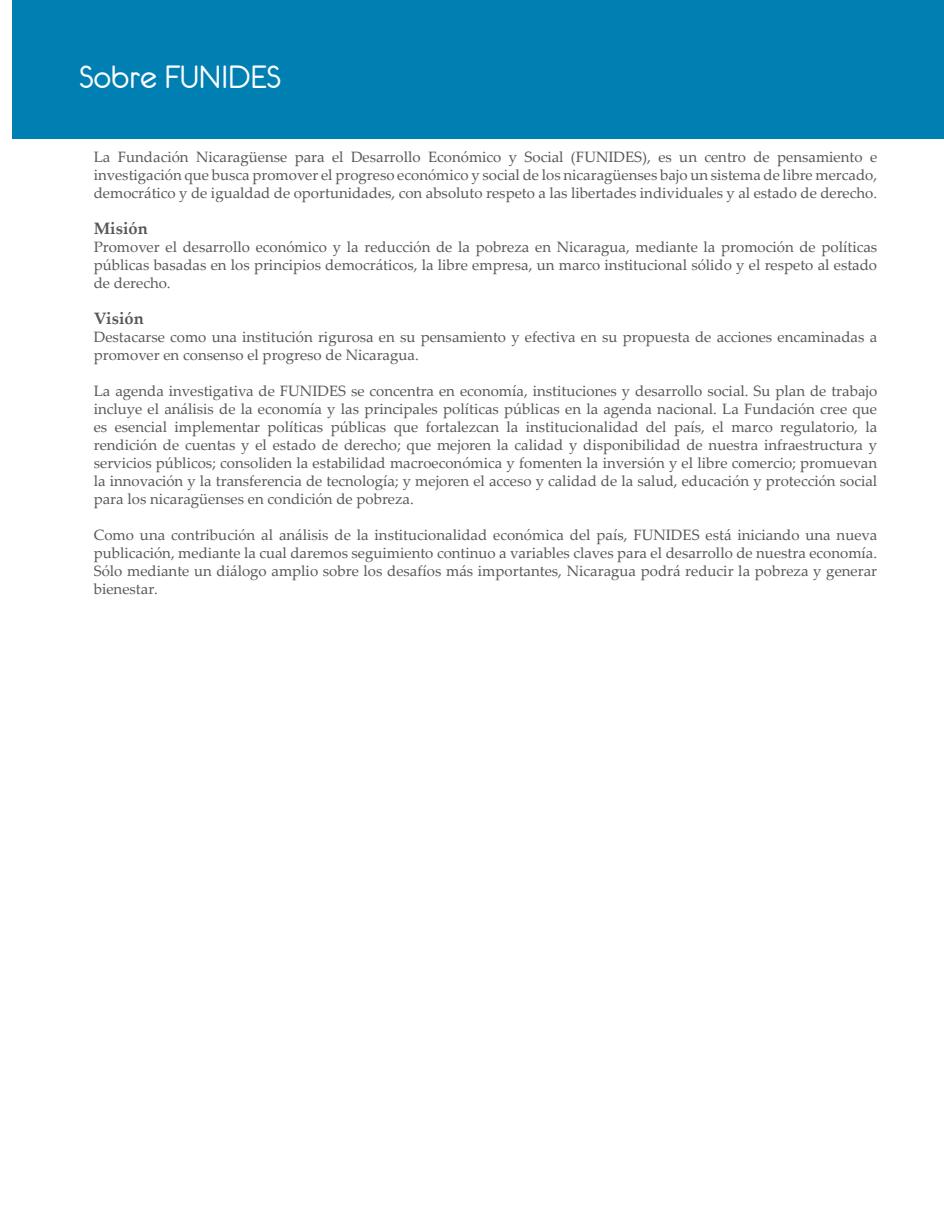
<style>
.page{position:relative;width:944px;height:1214px;background:#fff}
.page>*{position:absolute;margin:0;border:0;box-sizing:border-box;transform-origin:0 0}
.t1{font:36px "Eurofurenceregular";color:#fff}
.t2{font:700 16.5px "Palatino Linotype";color:#57585a}
.t3{font:15px/18px "Palatino Linotype";color:#57585a;text-align:justify}
</style>
<div class="page">
<div style="left:13px;top:0;width:931px;height:139px;background:#007fb2"></div>
<h1 class="t1" style="left:79px;top:59px;width:203px">Sobre FUNIDES</h1>
<p class="t3" style="left:94px;top:147px;width:785px">La Fundación Nicaragüense para el Desarrollo Económico y Social (FUNIDES), es un centro de pensamiento e investigación que busca promover el progreso económico y social de los nicaragüenses bajo un sistema de libre mercado, democrático y de igualdad de oportunidades, con absoluto respeto a las libertades individuales y al estado de derecho.</p>
<p class="t2" style="left:94px;top:217px;width:56px">Misión</p>
<p class="t3" style="left:94px;top:237px;width:785px">Promover el desarrollo económico y la reducción de la pobreza en Nicaragua, mediante la promoción de políticas públicas basadas en los principios democráticos, la libre empresa, un marco institucional sólido y el respeto al estado de derecho.</p>
<p class="t2" style="left:94px;top:307px;width:52px">Visión</p>
<p class="t3" style="left:94px;top:327px;width:785px">Destacarse como una institución rigurosa en su pensamiento y efectiva en su propuesta de acciones encaminadas a promover en consenso el progreso de Nicaragua.</p>
<p class="t3" style="left:94px;top:381px;width:785px">La agenda investigativa de FUNIDES se concentra en economía, instituciones y desarrollo social. Su plan de trabajo incluye el análisis de la economía y las principales políticas públicas en la agenda nacional. La Fundación cree que es esencial implementar políticas públicas que fortalezcan la institucionalidad del país, el marco regulatorio, la rendición de cuentas y el estado de derecho; que mejoren la calidad y disponibilidad de nuestra infraestructura y servicios públicos; consoliden la estabilidad macroeconómica y fomenten la inversión y el libre comercio; promuevan la innovación y la transferencia de tecnología; y mejoren el acceso y calidad de la salud, educación y protección social para los nicaragüenses en condición de pobreza.</p>
<p class="t3" style="left:94px;top:525px;width:785px">Como una contribución al análisis de la institucionalidad económica del país, FUNIDES está iniciando una nueva publicación, mediante la cual daremos seguimiento continuo a variables claves para el desarrollo de nuestra economía.<br>Sólo mediante un diálogo amplio sobre los desafíos más importantes, Nicaragua podrá reducir la pobreza y generar bienestar.</p>
</div>
